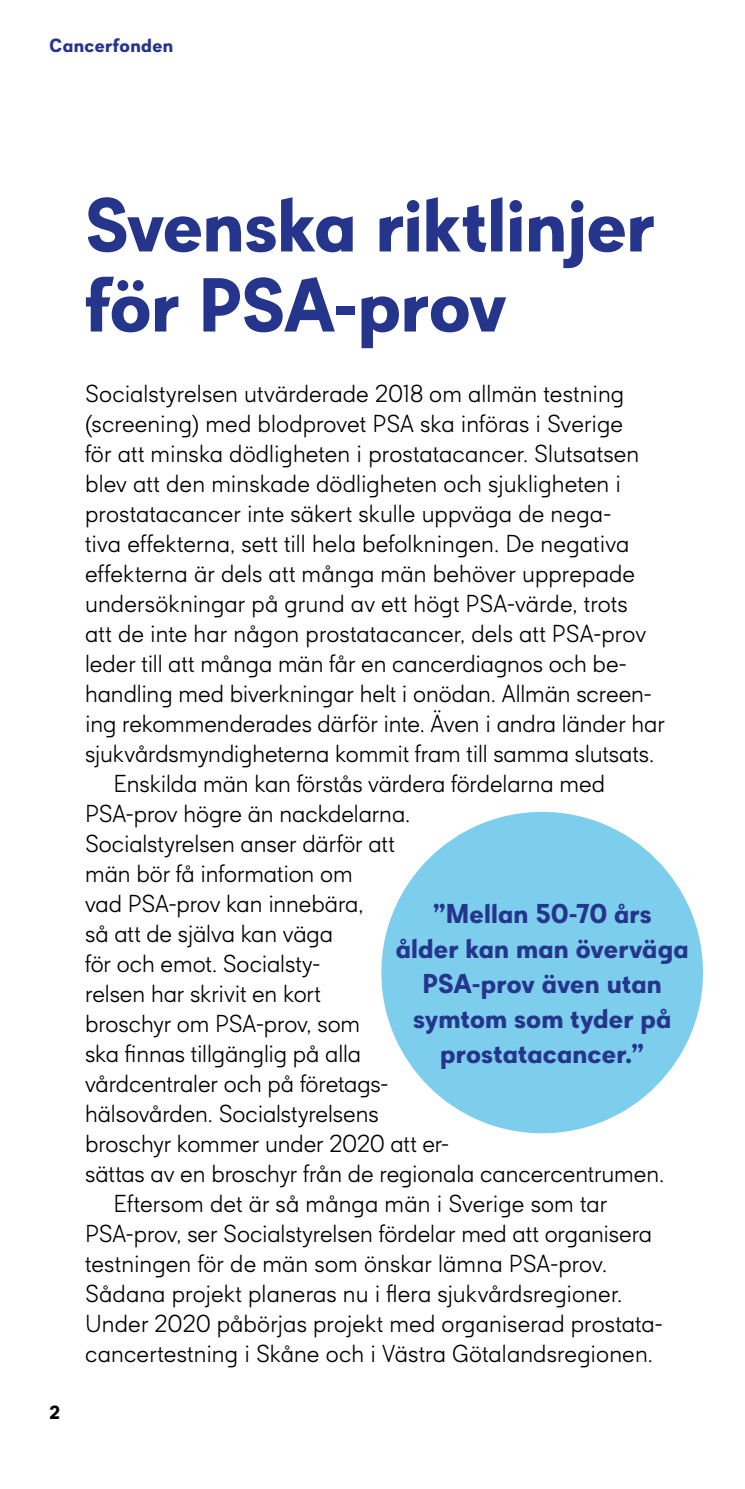
<style>
.page{position:relative;width:745px;height:1489px;background:#fff}
.page>*{position:absolute;margin:0;border:0;box-sizing:border-box;transform-origin:0 0}
.t1{font:700 70px/80px "Cancerfonden Sans";letter-spacing:-.01em;color:#26358c}
.t2{font:700 25px/35px "Cancerfonden Sans";letter-spacing:.005em;color:#26358c;text-align:center}
.t3{font:300 22.5px "Cancerfonden Sans";color:#000}
.t4{font:700 17.5px "Cancerfonden Sans";letter-spacing:.02em;color:#26358c}
.t5{font:700 17.5px "Cancerfonden Sans";color:#000}
</style>
<div class="page">
<div style="left:381px;top:811px;width:321px;height:322px;background:#7dcdec;border-radius:50%"></div>
<p class="t4" style="left:50px;top:34px;width:125px">Cancerfonden</p>
<p class="t5" style="left:50px;top:1400px;width:12px">2</p>
<h1 class="t1" style="left:85px;top:185px;width:570px">Svenska riktlinjer för PSA-prov</h1>
<p class="t3" style="left:85px;top:379px;width:540px">Socialstyrelsen utvärderade 2018 om allmän testning</p>
<p class="t3" style="left:85px;top:409px;width:539px">(screening) med blodprovet PSA ska införas i Sverige</p>
<p class="t3" style="left:85px;top:439px;width:555px">för att minska dödligheten i prostatacancer. Slutsatsen</p>
<p class="t3" style="left:85px;top:469px;width:537px">blev att den minskade dödligheten och sjukligheten i</p>
<p class="t3" style="left:85px;top:498px;width:527px">prostatacancer inte säkert skulle uppväga de nega-</p>
<p class="t3" style="left:85px;top:528px;width:545px">tiva effekterna, sett till hela befolkningen. De negativa</p>
<p class="t3" style="left:85px;top:558px;width:551px">effekterna är dels att många män behöver upprepade</p>
<p class="t3" style="left:85px;top:588px;width:543px">undersökningar på grund av ett högt PSA-värde, trots</p>
<p class="t3" style="left:85px;top:618px;width:562px">att de inte har någon prostatacancer, dels att PSA-prov</p>
<p class="t3" style="left:85px;top:648px;width:542px">leder till att många män får en cancerdiagnos och be-</p>
<p class="t3" style="left:85px;top:678px;width:568px">handling med biverkningar helt i onödan. Allmän screen-</p>
<p class="t3" style="left:85px;top:708px;width:580px">ing rekommenderades därför inte. Även i andra länder har</p>
<p class="t3" style="left:85px;top:738px;width:570px">sjukvårdsmyndigheterna kommit fram till samma slutsats.</p>
<p class="t3" style="left:113px;top:768px;width:493px">Enskilda män kan förstås värdera fördelarna med</p>
<p class="t3" style="left:85px;top:798px;width:326px">PSA-prov högre än nackdelarna.</p>
<p class="t3" style="left:85px;top:828px;width:311px">Socialstyrelsen anser därför att</p>
<p class="t3" style="left:85px;top:858px;width:269px">män bör få information om</p>
<p class="t3" style="left:85px;top:888px;width:279px">vad PSA-prov kan innebära,</p>
<p class="t3" style="left:85px;top:918px;width:249px">så att de själva kan väga</p>
<p class="t3" style="left:85px;top:948px;width:236px">för och emot. Socialsty-</p>
<p class="t3" style="left:85px;top:978px;width:237px">relsen har skrivit en kort</p>
<p class="t3" style="left:85px;top:1008px;width:276px">broschyr om PSA-prov, som</p>
<p class="t3" style="left:85px;top:1038px;width:277px">ska finnas tillgänglig på alla</p>
<p class="t3" style="left:85px;top:1068px;width:304px">vårdcentraler och på företags-</p>
<p class="t3" style="left:85px;top:1098px;width:295px">hälsovården. Socialstyrelsens</p>
<p class="t3" style="left:85px;top:1128px;width:365px">broschyr kommer under 2020 att er-</p>
<p class="t3" style="left:85px;top:1158px;width:580px">sättas av en broschyr från de regionala cancercentrumen.</p>
<p class="t3" style="left:113px;top:1188px;width:495px">Eftersom det är så många män i Sverige som tar</p>
<p class="t3" style="left:85px;top:1218px;width:568px">PSA-prov, ser Socialstyrelsen fördelar med att organisera</p>
<p class="t3" style="left:85px;top:1248px;width:523px">testningen för de män som önskar lämna PSA-prov.</p>
<p class="t3" style="left:85px;top:1278px;width:538px">Sådana projekt planeras nu i flera sjukvårdsregioner.</p>
<p class="t3" style="left:85px;top:1308px;width:579px">Under 2020 påbörjas projekt med organiserad prostata-</p>
<p class="t3" style="left:85px;top:1338px;width:569px">cancertestning i Skåne och i Västra Götalandsregionen.</p>
<p class="t2" style="left:395px;top:896px;width:294px">”Mellan 50-70 års<br>ålder kan man överväga<br>PSA-prov även utan symtom som tyder på prostatacancer.”</p>
</div>
